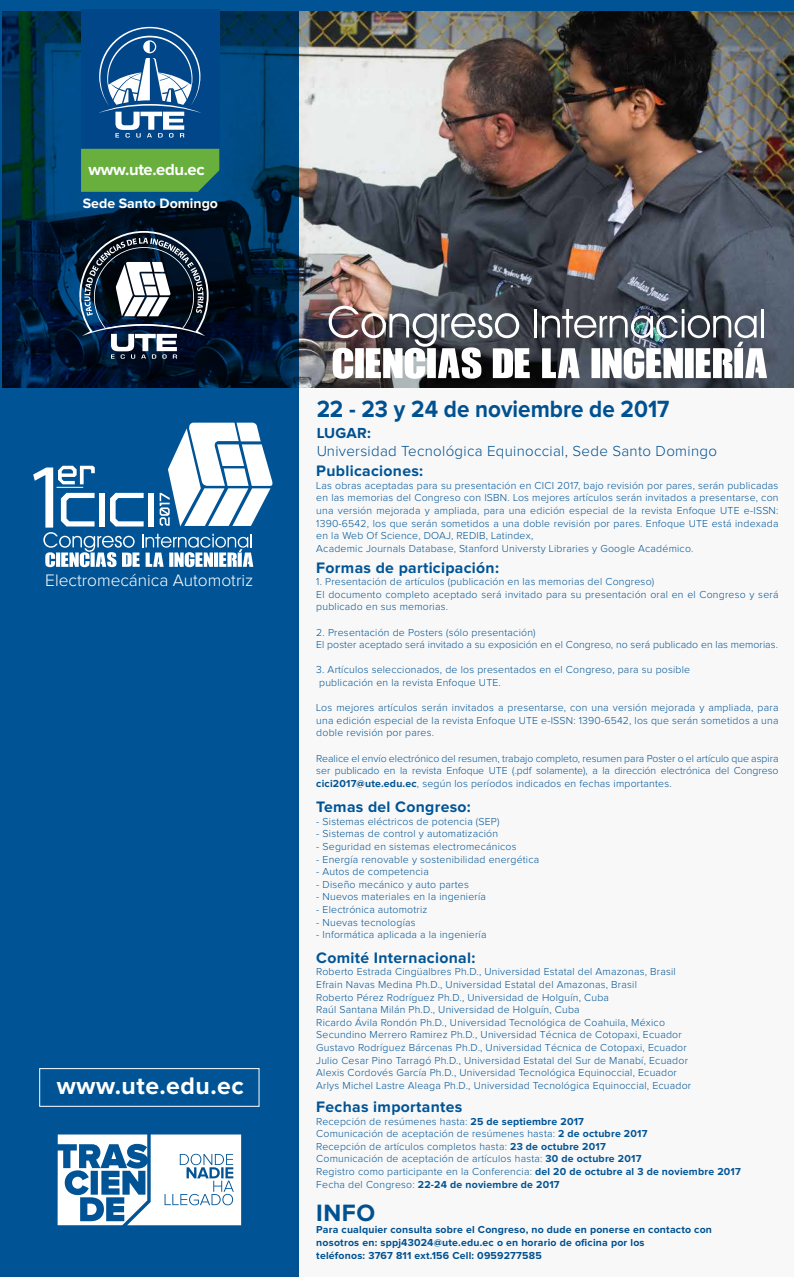
<style>
.page{position:relative;width:794px;height:1277px;background:#fff}
.page>*{position:absolute;margin:0;border:0;box-sizing:border-box;transform-origin:0 0}
.t1{font:700 24.85px "Proxima Nova";letter-spacing:.02em;color:#fff}
.t2{font:700 24.5px "Proxima Nova";color:#005496}
.t3{font:700 24.32px "Proxima Nova";color:#005496;scale:.92 1}
.t4{font:300 17.24px "Proxima Nova";color:#fff}
.t5{font:700 16.71px "Proxima Nova";letter-spacing:-.02em;color:#fff}
.t6{font:700 15.75px "Proxima Nova";letter-spacing:.02em;color:#005496}
.t7{font:300 15.05px "Proxima Nova";letter-spacing:.02em;color:#005496}
.t8{font:700 15.05px "Proxima Nova";letter-spacing:.015em;color:#005496}
.t9{font:700 14.09px "Proxima Nova";color:#fff}
.t10{font:300 10.5px/12.6px "Proxima Nova";letter-spacing:.02em;color:#005496}
.t11{font:700 10.5px/12.6px "Proxima Nova";letter-spacing:.02em;color:#005496}
.s1{font-weight:700}
</style>
<div class="page">
<div style="left:299px;top:387px;width:495px;height:890px;background:#f8f8f8"></div>
<img style="left:299px;top:10px;width:495px;height:377px">
<svg style="left:0;top:10px;width:299px;height:1267px;background:#004983"></svg>
<div style="left:0;top:0;width:794px;height:10px;background:#005496"></div>
<div style="left:81px;top:10px;width:138px;height:139px;background:#004689"></div>
<div style="left:81px;top:149px;width:138px;height:43px;background:#68af3e"></div>
<svg style="left:99px;top:27px;width:102px;height:111px"></svg>
<svg style="left:79px;top:231px;width:130px;height:128px"></svg>
<svg style="left:58px;top:1134px;width:183px;height:91px"></svg>
<div style="left:39px;top:1068px;width:220px;height:39px;border:1px solid #fff"></div>
<hr style="left:534px;top:309px;width:3px;height:28px;background:#fff">
<img style="left:329px;top:306px;width:201px;height:73px">
<svg style="left:542px;top:309px;width:225px;height:70px"></svg>
<svg style="left:33px;top:423px;width:241px;height:144px"></svg>
<h3 class="t5" style="left:88px;top:160px;width:118px">www.ute.edu.ec</h3>
<h3 class="t9" style="left:83px;top:195px;width:137px">Sede Santo Domingo</h3>
<h3 class="t4" style="left:45px;top:572px;width:209px">Electromecánica Automotriz</h3>
<h1 class="t1" style="left:57px;top:1071px;width:189px">www.ute.edu.ec</h1>
<h3 class="t3" style="left:316px;top:395px;width:385px">22 - 23 y 24 de noviembre de 2017</h3>
<h3 class="t8" style="left:316px;top:424px;width:56px">LUGAR:</h3>
<h3 class="t7" style="left:316px;top:444px;width:402px">Universidad Tecnológica Equinoccial, Sede Santo Domingo</h3>
<h3 class="t6" style="left:316px;top:462px;width:108px">Publicaciones:</h3>
<p class="t10" style="left:316px;top:479px;width:464px">Las obras aceptadas para su presentación en CICI 2017, bajo revisión por pares, serán publicadas en las memorias del Congreso con ISBN. Los mejores artículos serán invitados a presentarse, con una versión mejorada y ampliada, para una edición especial de la revista Enfoque UTE e-ISSN:<br>1390-6542, los que serán sometidos a una doble revisión por pares. Enfoque UTE está indexada en la Web Of Science, DOAJ, REDIB, Latindex,<br>Academic Journals Database, Stanford Universty Libraries y Google Académico.</p>
<h3 class="t6" style="left:316px;top:558px;width:184px">Formas de participación:</h3>
<p class="t10" style="left:316px;top:576px;width:464px">1. Presentación de artículos (publicación en las memorias del Congreso)<br>El documento completo aceptado será invitado para su presentación oral en el Congreso y será publicado en sus memorias.</p>
<p class="t10" style="left:316px;top:626px;width:463px">2. Presentación de Posters (sólo presentación)<br>El poster aceptado será invitado a su exposición en el Congreso, no será publicado en las memorias.</p>
<p class="t10" style="left:316px;top:664px;width:375px">3. Artículos seleccionados, de los presentados en el Congreso, para su posible publicación en la revista Enfoque UTE.</p>
<p class="t10" style="left:316px;top:702px;width:464px;text-align:justify">Los mejores artículos serán invitados a presentarse, con una versión mejorada y ampliada, para una edición especial de la revista Enfoque UTE e-ISSN: 1390-6542, los que serán sometidos a una doble revisión por pares.</p>
<p class="t10" style="left:316px;top:752px;width:464px;text-align:justify">Realice el envío electrónico del resumen, trabajo completo, resumen para Poster o el artículo que aspira ser publicado en la revista Enfoque UTE (.pdf solamente), a la dirección electrónica del Congreso <span class="s1">cici2017@ute.edu.ec</span>, según los períodos indicados en fechas importantes.</p>
<h3 class="t6" style="left:316px;top:798px;width:156px">Temas del Congreso:</h3>
<p class="t10" style="left:316px;top:815px;width:185px">- Sistemas eléctricos de potencia (SEP)</p>
<p class="t10" style="left:316px;top:828px;width:183px">- Sistemas de control y automatización</p>
<p class="t10" style="left:316px;top:841px;width:202px">- Seguridad en sistemas electromecánicos</p>
<p class="t10" style="left:316px;top:853px;width:224px">- Energía renovable y sostenibilidad energética</p>
<p class="t10" style="left:316px;top:866px;width:114px">- Autos de competencia</p>
<p class="t10" style="left:316px;top:878px;width:154px">- Diseño mecánico y auto partes</p>
<p class="t10" style="left:316px;top:891px;width:171px">- Nuevos materiales en la ingeniería</p>
<p class="t10" style="left:316px;top:904px;width:113px">- Electrónica automotriz</p>
<p class="t10" style="left:316px;top:916px;width:101px">- Nuevas tecnologías</p>
<p class="t10" style="left:316px;top:929px;width:172px">- Informática aplicada a la ingeniería</p>
<h3 class="t6" style="left:316px;top:948px;width:160px">Comité Internacional:</h3>
<p class="t10" style="left:316px;top:966px;width:376px">Roberto Estrada Cingüalbres Ph.D., Universidad Estatal del Amazonas, Brasil Efrain Navas Medina Ph.D., Universidad Estatal del Amazonas, Brasil<br>Roberto Pérez Rodríguez Ph.D., Universidad de Holguín, Cuba<br>Raúl Santana Milán Ph.D., Universidad de Holguín, Cuba<br>Ricardo Ávila Rondón Ph.D., Universidad Tecnológica de Coahuila, México Secundino Merrero Ramirez Ph.D., Universidad Técnica de Cotopaxi, Ecuador Gustavo Rodríguez Bárcenas Ph.D., Universidad Técnica de Cotopaxi, Ecuador Julio Cesar Pino Tarragó Ph.D., Universidad Estatal del Sur de Manabí, Ecuador Alexis Cordovés García Ph.D., Universidad Tecnológica Equinoccial, Ecuador Arlys Michel Lastre Aleaga Ph.D., Universidad Tecnológica Equinoccial, Ecuador</p>
<h3 class="t6" style="left:316px;top:1098px;width:147px">Fechas importantes</h3>
<p class="t10" style="left:316px;top:1115px;width:426px">Recepción de resúmenes hasta: <span class="s1">25 de septiembre 2017<br></span>Comunicación de aceptación de resúmenes hasta: <span class="s1">2 de octubre 2017<br></span>Recepción de artículos completos hasta: <span class="s1">23 de octubre 2017<br></span>Comunicación de aceptación de artículos hasta: <span class="s1">30 de octubre 2017<br></span>Registro como participante en la Conferencia: <span class="s1">del 20 de octubre al 3 de noviembre 2017<br></span>Fecha del Congreso: <span class="s1">22-24 de noviembre de 2017</span></p>
<h2 class="t2" style="left:316px;top:1198px;width:60px">INFO</h2>
<p class="t11" style="left:316px;top:1224px;width:397px">Para cualquier consulta sobre el Congreso, no dude en ponerse en contacto con nosotros en: sppj43024@ute.edu.ec o en horario de oficina por los<br>teléfonos: 3767 811 ext.156 Cell: 0959277585</p>
</div>
